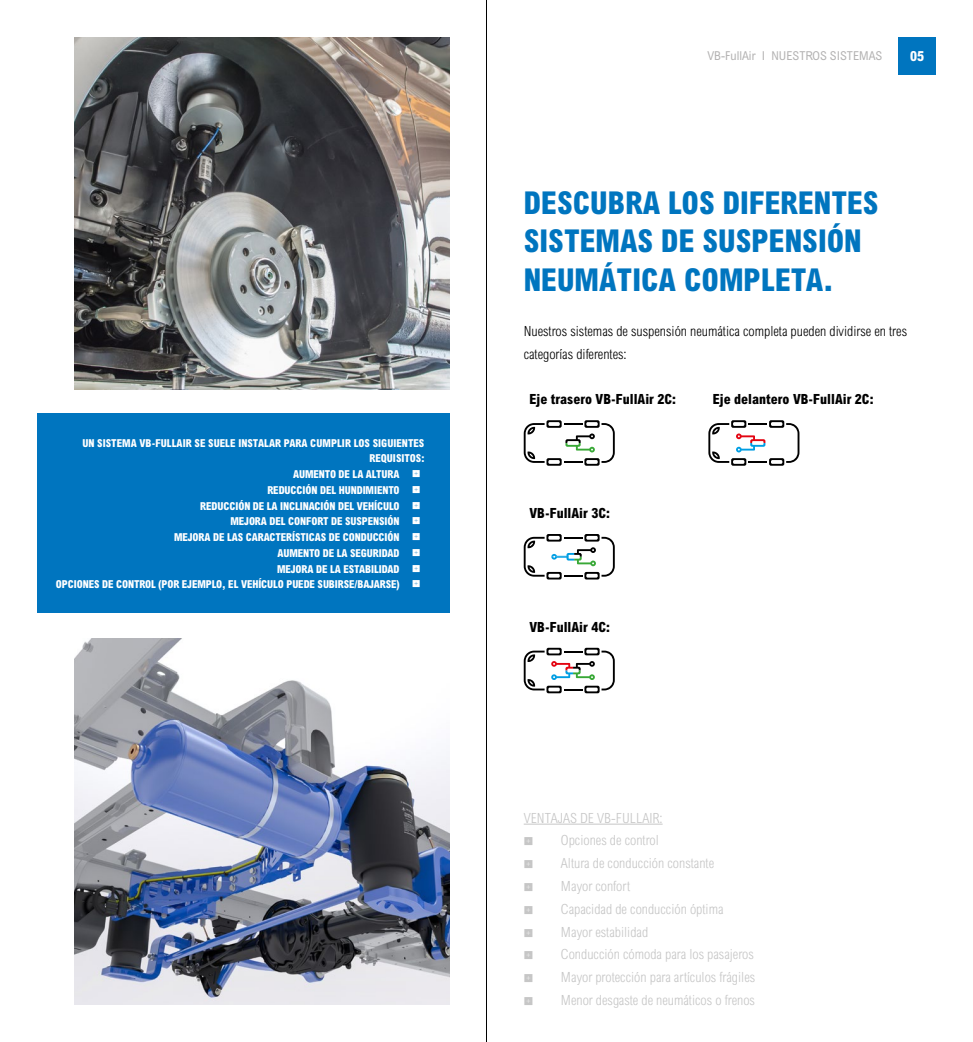
<style>
.page{position:relative;width:973px;height:1042px;background:#fff}
.page>*{position:absolute;margin:0;border:0;box-sizing:border-box;transform-origin:0 0}
.Titles_-_Blue{font:800 condensed 31.5px/38.5px "Arial MT Std";color:#0075bf}
.Summary_-_Grey{font:300 condensed 14px "Arial MT Std";color:#c6c6c6}
.Body_text{font:300 condensed 14px/22.8px "Arial MT Std";color:#000}
.t1{font:800 condensed 14px "Arial MT Std";color:#000}
.t2{font:800 condensed 14px "Arial MT Std";color:#fff}
.Page_subject_-_Grey{font:condensed 12.25px "Arial MT Std";color:#b3b2b2}
.Blue_block_text_-_White{font:800 condensed 10.85px/15.8px "Arial MT Std";letter-spacing:-.01em;color:#fff;text-align:right}
</style>
<div class="page">
<div style="left:898px;top:37px;width:37px;height:37px;background:#0075bf"></div>
<img style="left:74px;top:638px;width:375px;height:367px">
<img style="left:74px;top:37px;width:375px;height:352px">
<svg style="left:523px;top:648px;width:91px;height:45px"></svg>
<svg style="left:523px;top:534px;width:91px;height:45px"></svg>
<svg style="left:708px;top:420px;width:91px;height:46px"></svg>
<svg style="left:523px;top:420px;width:91px;height:46px"></svg>
<hr style="left:523px;top:824px;width:139px;height:1px;background:#c6c6c6">
<div style="left:37px;top:414px;width:412px;height:199px;background:#0075bf"></div>
<hr style="left:486px;top:0;width:1px;height:1042px;background:#000">
<p class="Blue_block_text_-_White" style="left:82px;top:435px;width:343px">UN SISTEMA VB-FULLAIR SE SUELE INSTALAR PARA CUMPLIR LOS SIGUIENTES<br>REQUISITOS:</p>
<p class="Blue_block_text_-_White" style="left:293px;top:466px;width:108px">AUMENTO DE LA ALTURA</p>
<p class="Blue_block_text_-_White" style="left:267px;top:482px;width:134px">REDUCCIÓN DEL HUNDIMIENTO</p>
<p class="Blue_block_text_-_White" style="left:200px;top:498px;width:201px">REDUCCIÓN DE LA INCLINACIÓN DEL VEHÍCULO</p>
<p class="Blue_block_text_-_White" style="left:230px;top:513px;width:171px">MEJORA DEL CONFORT DE SUSPENSIÓN</p>
<p class="Blue_block_text_-_White" style="left:174px;top:529px;width:227px">MEJORA DE LAS CARACTERÍSTICAS DE CONDUCCIÓN</p>
<p class="Blue_block_text_-_White" style="left:277px;top:545px;width:123px">AUMENTO DE LA SEGURIDAD</p>
<p class="Blue_block_text_-_White" style="left:277px;top:561px;width:124px">MEJORA DE LA ESTABILIDAD</p>
<p class="Blue_block_text_-_White" style="left:56px;top:576px;width:345px">OPCIONES DE CONTROL (POR EJEMPLO, EL VEHÍCULO PUEDE SUBIRSE/BAJARSE)</p>
<p class="Page_subject_-_Grey" style="left:707px;top:48px;width:176px">VB-FullAir I NUESTROS SISTEMAS</p>
<p class="t2" style="left:909px;top:47px;width:15px">05</p>
<p class="Titles_-_Blue" style="left:523px;top:183px;width:356px">DESCUBRA LOS DIFERENTES<br>SISTEMAS DE SUSPENSIÓN<br>NEUMÁTICA COMPLETA.</p>
<p class="Body_text" style="left:523px;top:320px;width:385px">Nuestros sistemas de suspensión neumática completa pueden dividirse en tres categorías diferentes:</p>
<p class="t1" style="left:529px;top:391px;width:148px">Eje trasero VB-FullAir 2C:</p>
<p class="t1" style="left:712px;top:391px;width:162px">Eje delantero VB-FullAir 2C:</p>
<p class="t1" style="left:529px;top:505px;width:82px">VB-FullAir 3C:</p>
<p class="t1" style="left:529px;top:618px;width:82px">VB-FullAir 4C:</p>
<p class="Summary_-_Grey" style="left:523px;top:810px;width:140px">VENTAJAS DE VB-FULLAIR:</p>
<p class="Summary_-_Grey" style="left:561px;top:832px;width:99px">Opciones de control</p>
<p class="Summary_-_Grey" style="left:561px;top:855px;width:155px">Altura de conducción constante</p>
<p class="Summary_-_Grey" style="left:561px;top:878px;width:71px">Mayor confort</p>
<p class="Summary_-_Grey" style="left:561px;top:901px;width:164px">Capacidad de conducción óptima</p>
<p class="Summary_-_Grey" style="left:561px;top:923px;width:89px">Mayor estabilidad</p>
<p class="Summary_-_Grey" style="left:561px;top:946px;width:194px">Conducción cómoda para los pasajeros</p>
<p class="Summary_-_Grey" style="left:561px;top:969px;width:196px">Mayor protección para artículos frágiles</p>
<p class="Summary_-_Grey" style="left:561px;top:992px;width:195px">Menor desgaste de neumáticos o frenos</p>
</div>
